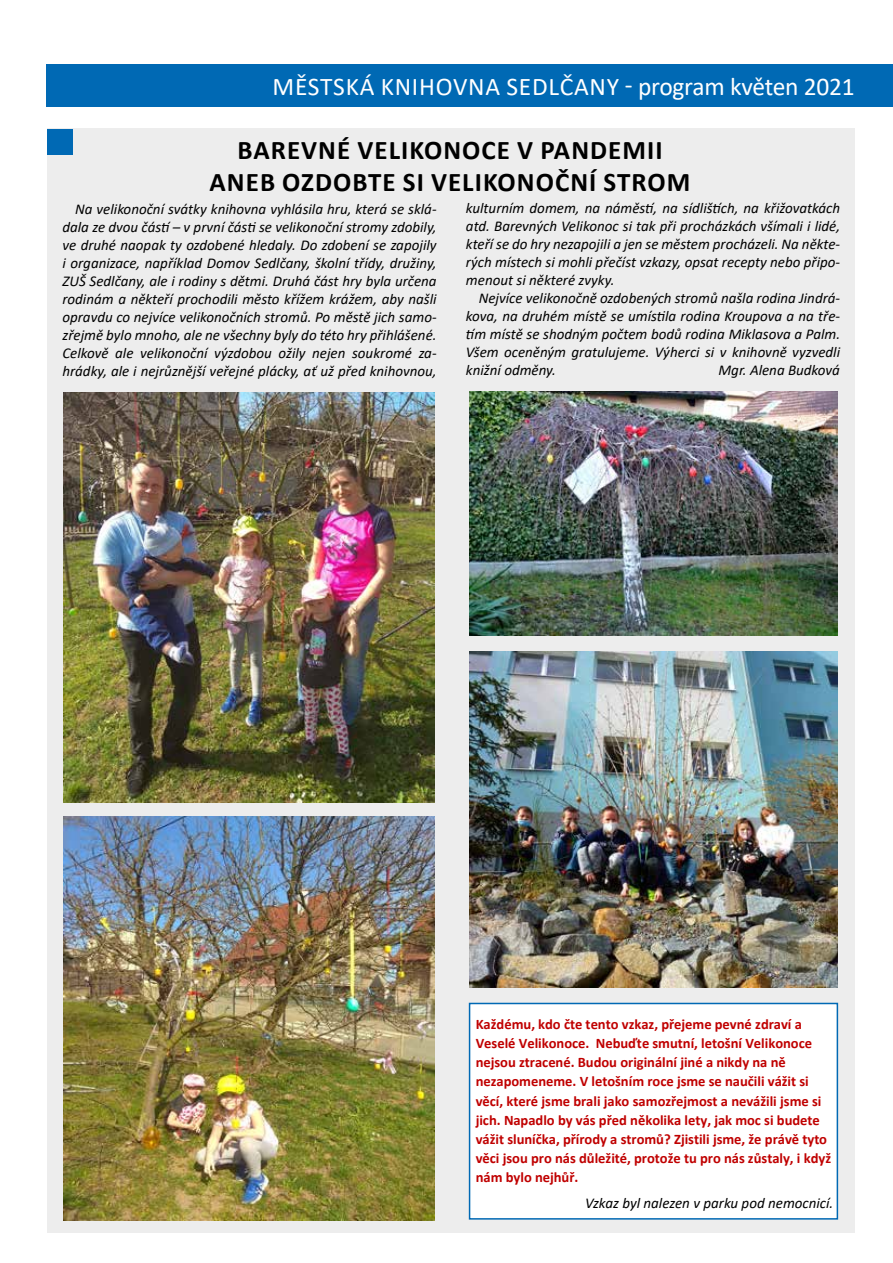
<style>
.page{position:relative;width:893px;height:1263px;background:#fff}
.page>*{position:absolute;margin:0;border:0;box-sizing:border-box;transform-origin:0 0}
.t1{font:700 27px/32.4px "Calibri";letter-spacing:.04em;color:#000;text-align:center}
.t2{font:25.5px "Calibri";letter-spacing:.02em;color:#fff}
.t3{font:italic 15px/18px "Calibri";color:#000;text-align:justify}
.t4{font:700 14.55px/19.2px "Calibri";color:#c00000}
</style>
<div class="page">
<div style="left:47px;top:129px;width:808px;height:1104px;background:#ededed"></div>
<div style="left:47px;top:64px;width:846px;height:42px;background:#0069b4"></div>
<div style="left:470px;top:1003px;width:367px;height:216px;background:#fff"></div>
<div style="left:469px;top:1003px;width:369px;height:216px;border:2px solid #0069b4"></div>
<div style="left:47px;top:129px;width:25px;height:26px;background:#0069b4"></div>
<img style="left:64px;top:392px;width:371px;height:411px">
<img style="left:64px;top:816px;width:371px;height:404px">
<img style="left:470px;top:391px;width:368px;height:245px">
<img style="left:470px;top:652px;width:368px;height:336px">
<h2 class="t2" style="left:272px;top:68px;width:584px">MĚSTSKÁ KNIHOVNA SEDLČANY - program květen 2021</h2>
<h1 class="t1" style="left:209px;top:133px;width:482px">BAREVNÉ VELIKONOCE V PANDEMII<br>ANEB OZDOBTE SI VELIKONOČNÍ STROM</h1>
<p class="t3" style="left:62px;top:199px;width:376px;text-indent:13px">Na velikonoční svátky knihovna vyhlásila hru, která se sklá&shy;dala ze dvou částí – v první části se velikonoční stromy zdobily, ve druhé naopak ty ozdobené hledaly. Do zdobení se zapojily i organizace, například Domov Sedlčany, školní třídy, družiny, ZUŠ Sedlčany, ale i rodiny s dětmi. Druhá část hry byla určena rodinám a někteří prochodili město křížem krážem, aby našli opravdu co nejvíce velikonočních stromů. Po městě jich samo&shy;zřejmě bylo mnoho, ale ne všechny byly do této hry přihlášené.<br>Celkově ale velikonoční výzdobou ožily nejen soukromé za&shy;hrádky, ale i nejrůznější veřejné plácky, ať už před knihovnou,</p>
<p class="t3" style="left:466px;top:198px;width:376px">kulturním domem, na náměstí, na sídlištích, na křižovatkách atd. Barevných Velikonoc si tak při procházkách všímali i lidé, kteří se do hry nezapojili a jen se městem procházeli. Na někte&shy;rých místech si mohli přečíst vzkazy, opsat recepty nebo připo&shy;menout si některé zvyky.</p>
<p class="t3" style="left:466px;top:288px;width:376px;text-indent:13px">Nejvíce velikonočně ozdobených stromů našla rodina Jindrá&shy;kova, na druhém místě se umístila rodina Kroupova a na tře&shy;tím místě se shodným počtem bodů rodina Miklasova a Palm.<br>Všem oceněným gratulujeme. Výherci si v knihovně vyzvedli knižní odměny.</p>
<p class="t3" style="left:718px;top:360px;width:123px">Mgr. Alena Budková</p>
<p class="t4" style="left:476px;top:1014px;width:357px">Každému, kdo čte tento vzkaz, přejeme pevné zdraví a Veselé Velikonoce. Nebuďte smutní, letošní Velikonoce nejsou ztracené. Budou originální jiné a nikdy na ně nezapomeneme. V letošním roce jsme se naučili vážit si věcí, které jsme brali jako samozřejmost a nevážili jsme si jich. Napadlo by vás před několika lety, jak moc si budete vážit sluníčka, přírody a stromů? Zjistili jsme, že právě tyto věci jsou pro nás důležité, protože tu pro nás zůstaly, i když nám bylo nejhůř.</p>
<p class="t3" style="left:585px;top:1194px;width:250px">Vzkaz byl nalezen v parku pod nemocnicí.</p>
</div>
